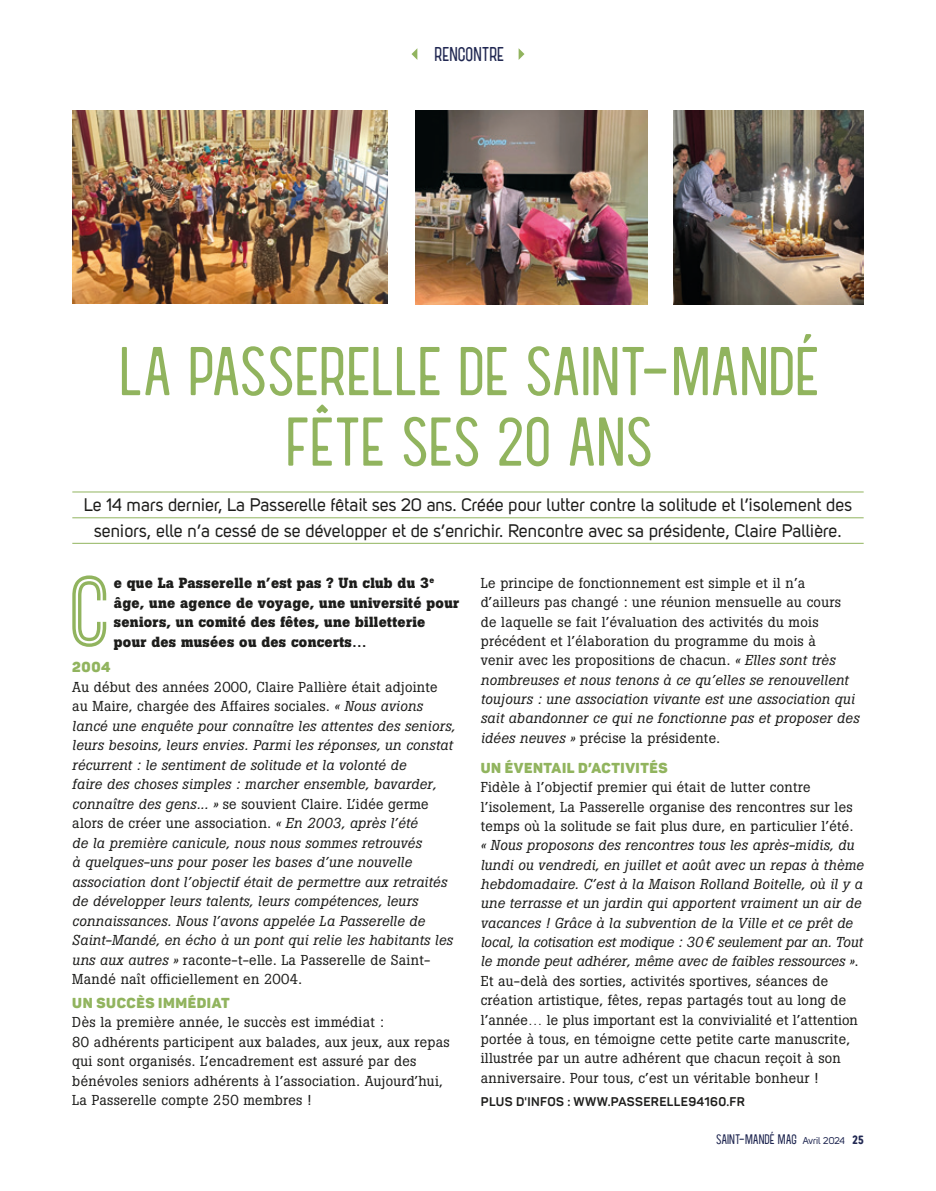
<style>
.page{position:relative;width:936px;height:1191px;background:#fff}
.page>*{position:absolute;margin:0;border:0;box-sizing:border-box;transform-origin:0 0}
.t1{font:700 96.9px "Ostrich Sans";color:#91b45e}
.t2{font:67.5px/70.5px "Kulacino";color:#91b45e;text-align:center}
.t3{font:19.5px "Kulacino";color:#212852}
.t4{font:18px/25.5px "Uni Sans Regular";color:#1d1d1b;text-align:center}
.t5{font:700 14.55px/19.5px "Boton BQ";letter-spacing:.02em;color:#1d1d1b}
.t6{font:italic 14.25px/19.5px "Boton BQ";letter-spacing:.02em;color:#1d1d1b}
.t7{font:14.25px/19.4px "Boton BQ";letter-spacing:.02em;color:#1d1d1b}
.t8{font:14.25px "Panton Black Caps";letter-spacing:.04em;color:#91b45e}
.t9{font:13.5px "Kulacino";color:#212852}
.t10{font:700 12.45px "Panton";letter-spacing:.03em;color:#1d1d1b}
.s1{font-style:normal}
.s2{font-style:italic}
.s3{font-family:"Uni Sans Regular";font-size:9.75px}
.s4{font-family:"TT Rounds Neue Comp";font-weight:700;font-size:12px}
</style>
<div class="page">
<svg style="left:411px;top:48px;width:6px;height:12px"></svg>
<svg style="left:518px;top:48px;width:6px;height:12px"></svg>
<hr style="left:72px;top:492px;width:791px;height:1px;background:#91b45e">
<hr style="left:72px;top:517px;width:791px;height:1px;background:#91b45e">
<hr style="left:72px;top:543px;width:791px;height:1px;background:#91b45e">
<img style="left:416px;top:111px;width:231px;height:193px">
<img style="left:72px;top:111px;width:315px;height:193px">
<img style="left:674px;top:111px;width:189px;height:193px">
<h3 class="t3" style="left:434px;top:44px;width:71px">RENCONTRE</h3>
<h2 class="t2" style="left:119px;top:333px;width:701px">LA PASSERELLE DE SAINT-MANDÉ<br>FÊTE SES 20 ANS</h2>
<p class="t4" style="left:84px;top:492px;width:769px">Le 14 mars dernier, La Passerelle fêtait ses 20 ans. Créée pour lutter contre la solitude et l’isolement des seniors, elle n’a cessé de se développer et de s’enrichir. Rencontre avec sa présidente, Claire Pallière.</p>
<h1 class="t1" style="left:72px;top:575px;width:41px">C</h1>
<p class="t5" style="left:114px;top:573px;width:347px">e que La Passerelle n’est pas ? Un club du 3<sup>e </sup>âge, une agence de voyage, une université pour seniors, un comité des fêtes, une billetterie pour des musées ou des concerts…</p>
<p class="t8" style="left:72px;top:658px;width:40px">2004</p>
<p class="t6" style="left:72px;top:677px;width:384px"><span class="s1">Au début des années 2000, Claire Pallière était adjointe au Maire, chargée des Affaires sociales.</span> « Nous avions lancé une enquête pour connaître les attentes des seniors, leurs besoins, leurs envies. Parmi les réponses, un constat récurrent : le sentiment de solitude et la volonté de<br>faire des choses simples : marcher ensemble, bavarder, connaître des gens... » <span class="s1">se souvient Claire. L’idée germe alors de créer une association.</span> « En 2003, après l’été<br>de la première canicule, nous nous sommes retrouvés<br>à quelques-uns pour poser les bases d’une nouvelle association dont l’objectif était de permettre aux retraités de développer leurs talents, leurs compétences, leurs connaissances. Nous l’avons appelée La Passerelle de Saint-Mandé, en écho à un pont qui relie les habitants les uns aux autres » <span class="s1">raconte-t-elle. La Passerelle de Saint-Mandé naît officiellement en 2004.</span></p>
<p class="t8" style="left:72px;top:993px;width:159px">UN SUCCÈS IMMÉDIAT</p>
<p class="t7" style="left:72px;top:1012px;width:379px">Dès la première année, le succès est immédiat :<br>80 adhérents participent aux balades, aux jeux, aux repas qui sont organisés. L’encadrement est assuré par des bénévoles seniors adhérents à l’association. Aujourd’hui, La Passerelle compte 250 membres !</p>
<p class="t7" style="left:480px;top:573px;width:380px">Le principe de fonctionnement est simple et il n’a d’ailleurs pas changé : une réunion mensuelle au cours de laquelle se fait l’évaluation des activités du mois précédent et l’élaboration du programme du mois à<br>venir avec les propositions de chacun. <span class="s2">« Elles sont très nombreuses et nous tenons à ce qu’elles se renouvellent toujours : une association vivante est une association qui sait abandonner ce qui ne fonctionne pas et proposer des idées neuves »</span> précise la présidente.</p>
<p class="t8" style="left:480px;top:758px;width:188px">UN ÉVENTAIL D’ACTIVITÉS</p>
<p class="t7" style="left:480px;top:777px;width:374px">Fidèle à l’objectif premier qui était de lutter contre l’isolement, La Passerelle organise des rencontres sur les temps où la solitude se fait plus dure, en particulier l’été.</p>
<p class="t6" style="left:480px;top:835px;width:384px">« Nous proposons des rencontres tous les après-midis, du lundi ou vendredi, en juillet et août avec un repas à thème hebdomadaire. C’est à la Maison Rolland Boitelle, où il y a une terrasse et un jardin qui apportent vraiment un air de vacances ! Grâce à la subvention de la Ville et ce prêt de local, la cotisation est modique : 30€ seulement par an. Tout le monde peut adhérer, même avec de faibles ressources »<span class="s1">.<br>Et au-delà des sorties, activités sportives, séances de création artistique, fêtes, repas partagés tout au long de l’année… le plus important est la convivialité et l’attention portée à tous, en témoigne cette petite carte manuscrite, illustrée par un autre adhérent que chacun reçoit à son anniversaire. Pour tous, c’est un véritable bonheur !</span></p>
<p class="t10" style="left:481px;top:1094px;width:266px">PLUS D'INFOS : WWW.PASSERELLE94160.FR</p>
<p class="t9" style="left:716px;top:1131px;width:149px">SAINT-MANDÉ MAG <span class="s3">Avril 2024</span> <span class="s4">25</span></p>
</div>
